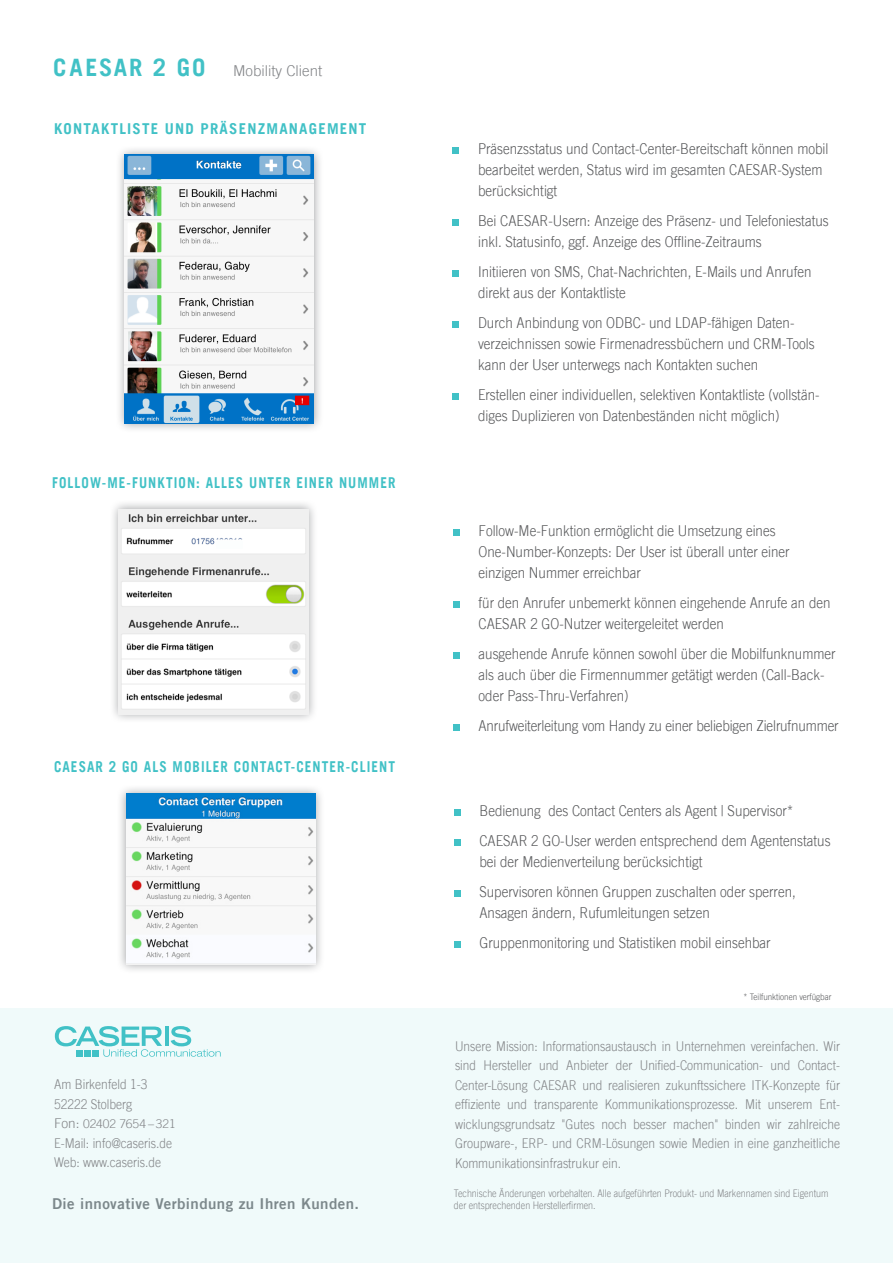
<style>
.page{position:relative;width:893px;height:1263px;background:#fff}
.page>*{position:absolute;margin:0;border:0;box-sizing:border-box;transform-origin:0 0}
.Fliesstext_large{font:300 15px/21px "Trade Gothic LT";color:#57585a;scale:.89 1}
.Fliesstext_large-2{font:700 15px "Trade Gothic LT";letter-spacing:.08em;color:#41c1c6;scale:.89 1}
.t1{font:15px "Trade Gothic LT Bold Two";letter-spacing:.03em;color:#828487}
.Fliesstext_large-3{font:700 15px "Trade Gothic LT";letter-spacing:.08em;color:#41c1c6}
.t2{font:300 15px "Trade Gothic LT";color:#828487}
.Fliesstext_large-4{font:300 13.5px/19.5px "Trade Gothic LT";color:#828487;text-align:justify;scale:.88 1}
.Fliesstext_large-5{font:300 13.5px "Trade Gothic LT";color:#828487;scale:.89 1}
.t3{font:300 12px "Trade Gothic LT";color:#828487}
.Fliesstext_large-6{font:300 10.5px/12px "Trade Gothic LT";color:#828487;scale:.85 1}
.Fliesstext_large-7{font:300 9px "Trade Gothic LT";color:#57585a;scale:.89 1}
.s1{font-weight:700;font-size:24px;color:#41c1c6}
.s2{font-size:13.5px}
</style>
<div class="page">
<div style="left:0;top:1008px;width:893px;height:255px;background:#f0fafa"></div>
<svg style="left:55px;top:1026px;width:166px;height:31px"></svg>
<div style="left:84px;top:1050px;width:7px;height:6px;background:#41c1c6"></div>
<div style="left:76px;top:1050px;width:7px;height:6px;background:#41c1c6"></div>
<div style="left:453px;top:147px;width:6px;height:7px;background:#41c1c6"></div>
<div style="left:453px;top:219px;width:6px;height:7px;background:#41c1c6"></div>
<div style="left:453px;top:270px;width:6px;height:7px;background:#41c1c6"></div>
<div style="left:453px;top:321px;width:6px;height:7px;background:#41c1c6"></div>
<div style="left:453px;top:393px;width:6px;height:7px;background:#41c1c6"></div>
<div style="left:115px;top:145px;width:208px;height:288px;background:#828487;opacity:.75"></div>
<img style="left:125px;top:155px;width:189px;height:268px">
<div style="left:453px;top:529px;width:7px;height:7px;background:#41c1c6"></div>
<div style="left:453px;top:601px;width:7px;height:7px;background:#41c1c6"></div>
<div style="left:453px;top:652px;width:7px;height:7px;background:#41c1c6"></div>
<div style="left:453px;top:724px;width:7px;height:7px;background:#41c1c6"></div>
<div style="left:109px;top:499px;width:209px;height:225px;background:#828487;opacity:.75"></div>
<img style="left:119px;top:509px;width:189px;height:205px">
<div style="left:215px;top:539px;width:29px;height:11px;background:#fcfefe"></div>
<div style="left:454px;top:809px;width:7px;height:7px;background:#41c1c6"></div>
<div style="left:454px;top:839px;width:7px;height:7px;background:#41c1c6"></div>
<div style="left:454px;top:890px;width:7px;height:7px;background:#41c1c6"></div>
<div style="left:454px;top:941px;width:7px;height:7px;background:#41c1c6"></div>
<div style="left:116px;top:784px;width:209px;height:190px;background:#828487;opacity:.75"></div>
<img style="left:126px;top:794px;width:189px;height:171px">
<p class="t2" style="left:53px;top:62px;width:271px"><span class="s1">CAESAR 2 GO</span> Mobility Client</p>
<p class="Fliesstext_large-3" style="left:54px;top:119px;width:314px">KONTAKTLISTE UND PRÄSENZMANAGEMENT</p>
<p class="Fliesstext_large-2" style="left:52px;top:473px;width:387px">FOLLOW-ME-FUNKTION: ALLES UNTER EINER NUMMER</p>
<p class="Fliesstext_large-2" style="left:54px;top:758px;width:385px">CAESAR 2 GO ALS MOBILER CONTACT-CENTER-CLIENT</p>
<p class="Fliesstext_large-5" style="left:54px;top:1076px;width:106px">Am Birkenfeld 1-3</p>
<p class="Fliesstext_large-5" style="left:54px;top:1096px;width:89px">52222 Stolberg</p>
<p class="t3" style="left:54px;top:1117px;width:123px"><span class="s2">Fon:</span> 02402 7654 – 321</p>
<p class="Fliesstext_large-5" style="left:54px;top:1135px;width:134px">E-Mail: info@caseris.de</p>
<p class="Fliesstext_large-5" style="left:54px;top:1154px;width:122px">Web: www.caseris.de</p>
<p class="t1" style="left:52px;top:1194px;width:309px">Die innovative Verbindung zu Ihren Kunden.</p>
<p class="Fliesstext_large" style="left:478px;top:138px;width:395px">Präsenzsstatus und Contact-Center-Bereitschaft können mobil</p>
<p class="Fliesstext_large" style="left:478px;top:159px;width:389px">bearbeitet werden, Status wird im gesamten CAESAR-System</p>
<p class="Fliesstext_large" style="left:478px;top:180px;width:91px">berücksichtigt</p>
<p class="Fliesstext_large" style="left:478px;top:210px;width:395px">Bei CAESAR-Usern: Anzeige des Präsenz- und Telefoniestatus</p>
<p class="Fliesstext_large" style="left:478px;top:231px;width:320px">inkl. Statusinfo, ggf. Anzeige des Offline-Zeitraums</p>
<p class="Fliesstext_large" style="left:478px;top:261px;width:376px">Initiieren von SMS, Chat-Nachrichten, E-Mails und Anrufen</p>
<p class="Fliesstext_large" style="left:478px;top:282px;width:167px">direkt aus der Kontaktliste</p>
<p class="Fliesstext_large" style="left:478px;top:312px;width:357px">Durch Anbindung von ODBC- und LDAP-fähigen Daten-</p>
<p class="Fliesstext_large" style="left:478px;top:333px;width:380px">verzeichnissen sowie Firmenadressbüchern und CRM-Tools</p>
<p class="Fliesstext_large" style="left:478px;top:354px;width:316px">kann der User unterwegs nach Kontakten suchen</p>
<p class="Fliesstext_large" style="left:478px;top:384px;width:385px">Erstellen einer individuellen, selektiven Kontaktliste (vollstän-</p>
<p class="Fliesstext_large" style="left:478px;top:405px;width:340px">diges Duplizieren von Datenbeständen nicht möglich)</p>
<p class="Fliesstext_large" style="left:479px;top:520px;width:335px">Follow-Me-Funktion ermöglicht die Umsetzung eines</p>
<p class="Fliesstext_large" style="left:479px;top:541px;width:351px">One-Number-Konzepts: Der User ist überall unter einer</p>
<p class="Fliesstext_large" style="left:479px;top:562px;width:184px">einzigen Nummer erreichbar</p>
<p class="Fliesstext_large" style="left:479px;top:592px;width:397px">für den Anrufer unbemerkt können eingehende Anrufe an den<br>CAESAR 2 GO-Nutzer weitergeleitet werden</p>
<p class="Fliesstext_large" style="left:479px;top:643px;width:403px">ausgehende Anrufe können sowohl über die Mobilfunknummer als auch über die Firmennummer getätigt werden (Call-Back&shy;oder Pass-Thru-Verfahren)</p>
<p class="Fliesstext_large" style="left:479px;top:715px;width:406px">Anrufweiterleitung vom Handy zu einer beliebigen Zielrufnummer</p>
<p class="Fliesstext_large" style="left:479px;top:800px;width:354px">Bedienung des Contact Centers als Agent | Supervisor*</p>
<p class="Fliesstext_large" style="left:479px;top:830px;width:396px">CAESAR 2 GO-User werden entsprechend dem Agentenstatus</p>
<p class="Fliesstext_large" style="left:479px;top:851px;width:252px">bei der Medienverteilung berücksichtigt</p>
<p class="Fliesstext_large" style="left:479px;top:881px;width:357px">Supervisoren können Gruppen zuschalten oder sperren,<br>Ansagen ändern, Rufumleitungen setzen</p>
<p class="Fliesstext_large" style="left:479px;top:932px;width:329px">Gruppenmonitoring und Statistiken mobil einsehbar</p>
<p class="Fliesstext_large-7" style="left:744px;top:992px;width:100px">* Teilfunktionen verfügbar</p>
<p class="Fliesstext_large-4" style="left:455px;top:1036px;width:439px">Unsere Mission: Informationsaustausch in Unternehmen vereinfachen. Wir sind Hersteller und Anbieter der Unified-Communication- und Contact-Center-Lösung CAESAR und realisieren zukunftssichere ITK-Konzepte für effiziente und transparente Kommunikationsprozesse. Mit unserem Ent&shy;wicklungsgrundsatz "Gutes noch besser machen" binden wir zahlreiche Groupware-, ERP- und CRM-Lösungen sowie Medien in eine ganzheitliche Kommunikationsinfrastrukur ein.</p>
<p class="Fliesstext_large-6" style="left:454px;top:1187px;width:442px">Technische Änderungen vorbehalten. Alle aufgeführten Produkt- und Markennamen sind Eigentum der entsprechenden Herstellerfirmen.</p>
</div>
